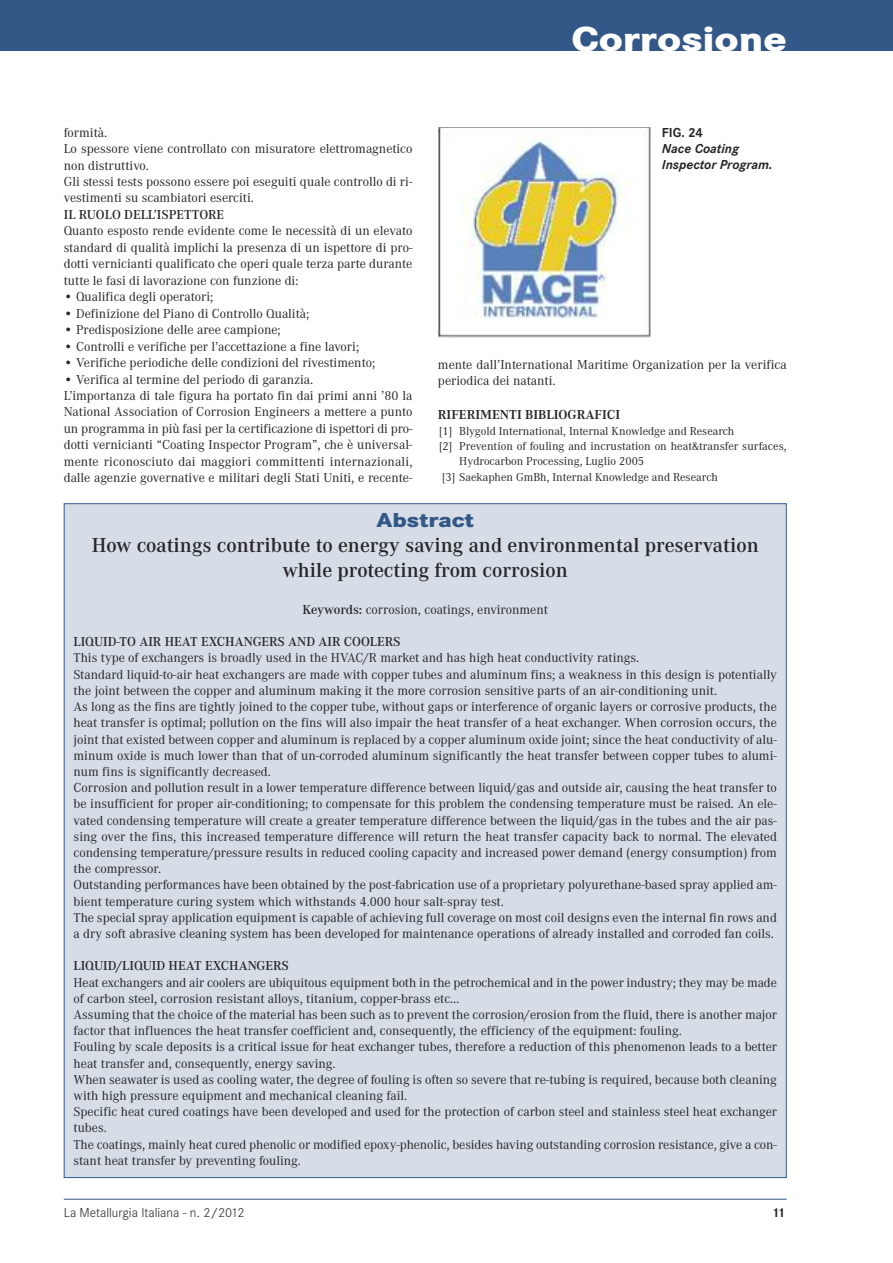
<style>
.page{position:relative;width:893px;height:1263px;background:#fff}
.page>*{position:absolute;margin:0;border:0;box-sizing:border-box;transform-origin:0 0}
.t1{font:800 36px "Corporate S";color:#fff;scale:1.14 1}
.t2{font:600 21px/25.2px "Corporate A";color:#272627;text-align:center}
.t3{font:800 21px "Corporate S";color:#335786;scale:1.14 1}
.t4{font:13.5px/16.2px "Corporate A";color:#272627}
.t5{font:600 13.5px "Corporate A";color:#272627}
.t6{font:300 13.5px "Corporate S";color:#272627}
.t7{font:italic 700 13.5px/16.2px "Corporate S";color:#272627}
.t8{font:700 13.5px "Corporate A";color:#272627}
.t9{font:700 13.5px "Corporate S";letter-spacing:-.015em;color:#272627}
.t10{font:12px "Corporate A";color:#272627}
.s1{font-weight:600}
</style>
<div class="page">
<div style="left:0;top:0;width:893px;height:51px;background:#335786"></div>
<hr style="left:64px;top:1199px;width:723px;height:1px;background:#335786">
<img style="left:438px;top:128px;width:213px;height:209px">
<div style="left:65px;top:504px;width:721px;height:673px;background:#d6dde7"></div>
<h1 class="t1" style="left:571px;top:18px;width:190px">Corrosione</h1>
<p class="t4" style="left:64px;top:124px;width:350px">formità.<br>Lo spessore viene controllato con misuratore elettromagnetico non distruttivo.<br>Gli stessi tests possono essere poi eseguiti quale controllo di ri&shy;vestimenti su scambiatori eserciti.</p>
<p class="t5" style="left:64px;top:206px;width:162px">IL RUOLO DELL’ISPETTORE</p>
<p class="t4" style="left:64px;top:222px;width:350px;text-align:justify">Quanto esposto rende evidente come le necessità di un elevato standard di qualità implichi la presenza di un ispettore di pro&shy;dotti vernicianti qualificato che operi quale terza parte durante tutte le fasi di lavorazione con funzione di:</p>
<p class="t4" style="left:64px;top:288px;width:151px">• Qualifica degli operatori;</p>
<p class="t4" style="left:64px;top:305px;width:247px">• Definizione del Piano di Controllo Qualità;</p>
<p class="t4" style="left:64px;top:321px;width:218px">• Predisposizione delle aree campione;</p>
<p class="t4" style="left:64px;top:338px;width:297px">• Controlli e verifiche per l’accettazione a fine lavori;</p>
<p class="t4" style="left:64px;top:354px;width:313px">• Verifiche periodiche delle condizioni del rivestimento;</p>
<p class="t4" style="left:64px;top:371px;width:350px">• Verifica al termine del periodo di garanzia.<br>L’importanza di tale figura ha portato fin dai primi anni ’80 la National Association of Corrosion Engineers a mettere a punto un programma in più fasi per la certificazione di ispettori di pro&shy;dotti vernicianti “Coating Inspector Program”, che è universal&shy;mente riconosciuto dai maggiori committenti internazionali, dalle agenzie governative e militari degli Stati Uniti, e recente-</p>
<p class="t9" style="left:662px;top:124px;width:43px">FIG. 24</p>
<p class="t7" style="left:662px;top:140px;width:112px">Nace Coating<br>Inspector Program.</p>
<p class="t4" style="left:438px;top:355px;width:350px;line-height:17px">mente dall’International Maritime Organization per la verifica periodica dei natanti.</p>
<p class="t8" style="left:438px;top:407px;width:184px">RIFERIMENTI BIBLIOGRAFICI</p>
<p class="t10" style="left:439px;top:424px;width:297px">[1] Blygold International, Internal Knowledge and Research</p>
<p class="t10" style="left:439px;top:439px;width:349px">[2] Prevention of fouling and incrustation on heat&amp;transfer surfaces,</p>
<p class="t10" style="left:459px;top:454px;width:186px">Hydrocarbon Processing, Luglio 2005</p>
<p class="t10" style="left:442px;top:470px;width:278px">[3] Saekaphen GmBh, Internal Knowledge and Research</p>
<h2 class="t3" style="left:376px;top:507px;width:87px">Abstract</h2>
<h2 class="t2" style="left:92px;top:532px;width:669px">How coatings contribute to energy saving and environmental preservation while protecting from corrosion</h2>
<p class="t4" style="left:302px;top:601px;width:247px"><span class="s1">Keywords:</span> corrosion, coatings, environment</p>
<p class="t5" style="left:74px;top:634px;width:328px">LIQUID-TO AIR HEAT EXCHANGERS AND AIR COOLERS</p>
<p class="t4" style="left:74px;top:650px;width:705px">This type of exchangers is broadly used in the HVAC/R market and has high heat conductivity ratings.<br>Standard liquid-to-air heat exchangers are made with copper tubes and aluminum fins; a weakness in this design is potentially the joint between the copper and aluminum making it the more corrosion sensitive parts of an air-conditioning unit.<br>As long as the fins are tightly joined to the copper tube, without gaps or interference of organic layers or corrosive products, the heat transfer is optimal; pollution on the fins will also impair the heat transfer of a heat exchanger. When corrosion occurs, the joint that existed between copper and aluminum is replaced by a copper aluminum oxide joint; since the heat conductivity of alu&shy;minum oxide is much lower than that of un-corroded aluminum significantly the heat transfer between copper tubes to alumi&shy;num fins is significantly decreased.<br>Corrosion and pollution result in a lower temperature difference between liquid/gas and outside air, causing the heat transfer to be insufficient for proper air-conditioning; to compensate for this problem the condensing temperature must be raised. An ele&shy;vated condensing temperature will create a greater temperature difference between the liquid/gas in the tubes and the air pas&shy;sing over the fins, this increased temperature difference will return the heat transfer capacity back to normal. The elevated condensing temperature/pressure results in reduced cooling capacity and increased power demand (energy consumption) from the compressor.<br>Outstanding performances have been obtained by the post-fabrication use of a proprietary polyurethane-based spray applied am&shy;bient temperature curing system which withstands 4.000 hour salt-spray test.<br>The special spray application equipment is capable of achieving full coverage on most coil designs even the internal fin rows and a dry soft abrasive cleaning system has been developed for maintenance operations of already installed and corroded fan coils.</p>
<p class="t5" style="left:74px;top:958px;width:217px">LIQUID/LIQUID HEAT EXCHANGERS</p>
<p class="t4" style="left:74px;top:974px;width:705px">Heat exchangers and air coolers are ubiquitous equipment both in the petrochemical and in the power industry; they may be made of carbon steel, corrosion resistant alloys, titanium, copper-brass etc…<br>Assuming that the choice of the material has been such as to prevent the corrosion/erosion from the fluid, there is another major factor that influences the heat transfer coefficient and, consequently, the efficiency of the equipment: fouling.<br>Fouling by scale deposits is a critical issue for heat exchanger tubes, therefore a reduction of this phenomenon leads to a better heat transfer and, consequently, energy saving.<br>When seawater is used as cooling water, the degree of fouling is often so severe that re-tubing is required, because both cleaning with high pressure equipment and mechanical cleaning fail.<br>Specific heat cured coatings have been developed and used for the protection of carbon steel and stainless steel heat exchanger tubes.<br>The coatings, mainly heat cured phenolic or modified epoxy-phenolic, besides having outstanding corrosion resistance, give a con&shy;stant heat transfer by preventing fouling.</p>
<p class="t6" style="left:64px;top:1204px;width:182px">La Metallurgia Italiana - n. 2/2012</p>
<p class="t9" style="left:772px;top:1204px;width:15px">11</p>
</div>
